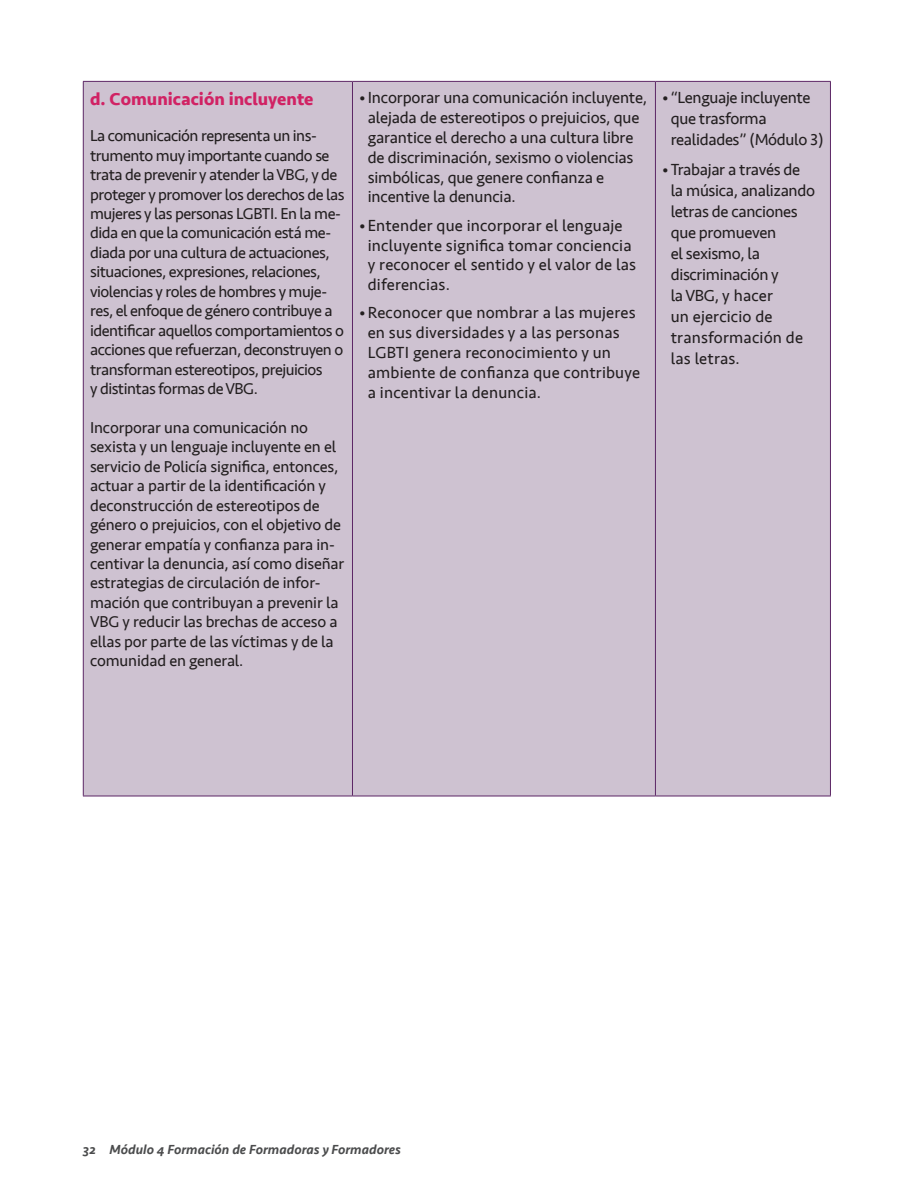
<style>
.page{position:relative;width:918px;height:1188px;background:#fff}
.page>*{position:absolute;margin:0;border:0;box-sizing:border-box;transform-origin:0 0}
.SUBTITULO{font:700 18px "Seravek";color:#d12264}
.Cuerpo_-_Copia{font:16.5px/21px "Seravek";letter-spacing:-.01em;color:#231f20}
.Cuerpo_-_Copia-2{font:16.5px/19.8px "Seravek";letter-spacing:.01em;color:#231f20}
.Cuerpo_-_Copia-3{font:16.2px/19.5px "Seravek";letter-spacing:-.03em;color:#231f20}
.Cuerpo_-_Copia-4{font:16.2px/19.5px "Seravek";letter-spacing:-.01em;color:#231f20}
.t1{font:italic 500 13.5px "Seravek";color:#4b4c4d}
</style>
<div class="page">
<div style="left:84px;top:82px;width:746px;height:714px;background:#cec2d1"></div>
<hr style="left:83px;top:81px;width:269px;height:1px;background:#5c2665">
<hr style="left:83px;top:82px;width:1px;height:714px;background:#5c2665">
<hr style="left:352px;top:81px;width:303px;height:1px;background:#5c2665">
<hr style="left:352px;top:82px;width:1px;height:714px;background:#5c2665">
<hr style="left:655px;top:81px;width:176px;height:1px;background:#5c2665">
<hr style="left:655px;top:82px;width:1px;height:714px;background:#5c2665">
<hr style="left:830px;top:82px;width:1px;height:714px;background:#5c2665">
<hr style="left:83px;top:796px;width:269px;height:1px;background:#5c2665">
<hr style="left:352px;top:796px;width:303px;height:1px;background:#5c2665">
<hr style="left:655px;top:796px;width:176px;height:1px;background:#5c2665">
<p class="SUBTITULO" style="left:90px;top:84px;width:225px">d. Comunicación incluyente</p>
<p class="Cuerpo_-_Copia-3" style="left:90px;top:126px;width:256px">La comunicación representa un ins&shy;trumento muy importante cuando se trata de prevenir y atender la VBG, y de proteger y promover los derechos de las mujeres y las personas LGBTI. En la me&shy;dida en que la comunicación está me&shy;diada por una cultura de actuaciones, situaciones, expresiones, relaciones, violencias y roles de hombres y muje&shy;res, el enfoque de género contribuye a identificar aquellos comportamientos o acciones que refuerzan, deconstruyen o transforman estereotipos, prejuicios</p>
<p class="Cuerpo_-_Copia-3" style="left:90px;top:379px;width:169px">y distintas formas de VBG.</p>
<p class="Cuerpo_-_Copia-4" style="left:90px;top:418px;width:256px">Incorporar una comunicación no sexista y un lenguaje incluyente en el servicio de Policía significa, entonces, actuar a partir de la identificación y deconstrucción de estereotipos de género o prejuicios, con el objetivo de generar empatía y confianza para in&shy;centivar la denuncia, así como diseñar estrategias de circulación de infor&shy;mación que contribuyan a prevenir la VBG y reducir las brechas de acceso a ellas por parte de las víctimas y de la comunidad en general.</p>
<p class="Cuerpo_-_Copia" style="left:368px;top:88px;width:281px;line-height:19.8px;text-indent:-9px">• Incorporar una comunicación incluyente, alejada de estereotipos o prejuicios, que garantice el derecho a una cultura libre de discriminación, sexismo o violencias simbólicas, que genere confianza e incentive la denuncia.</p>
<p class="Cuerpo_-_Copia-2" style="left:368px;top:215px;width:270px;text-indent:-9px">•Entender que incorporar el lenguaje incluyente significa tomar conciencia y reconocer el sentido y el valor de las diferencias.</p>
<p class="Cuerpo_-_Copia-2" style="left:368px;top:303px;width:274px;text-indent:-9px">•Reconocer que nombrar a las mujeres en sus diversidades y a las personas LGBTI genera reconocimiento y un ambiente de confianza que contribuye a incentivar la denuncia.</p>
<p class="Cuerpo_-_Copia" style="left:671px;top:87px;width:154px;text-indent:-9px">• “Lenguaje incluyente que trasforma realidades” (Módulo 3)</p>
<p class="Cuerpo_-_Copia" style="left:671px;top:159px;width:146px;text-indent:-9px">•Trabajar a través de la música, analizando letras de canciones que promueven<br>el sexismo, la discriminación y<br>la VBG, y hacer<br>un ejercicio de transformación de las letras.</p>
<p class="t1" style="left:83px;top:1141px;width:320px">32 Módulo 4 Formación de Formadoras y Formadores</p>
</div>
